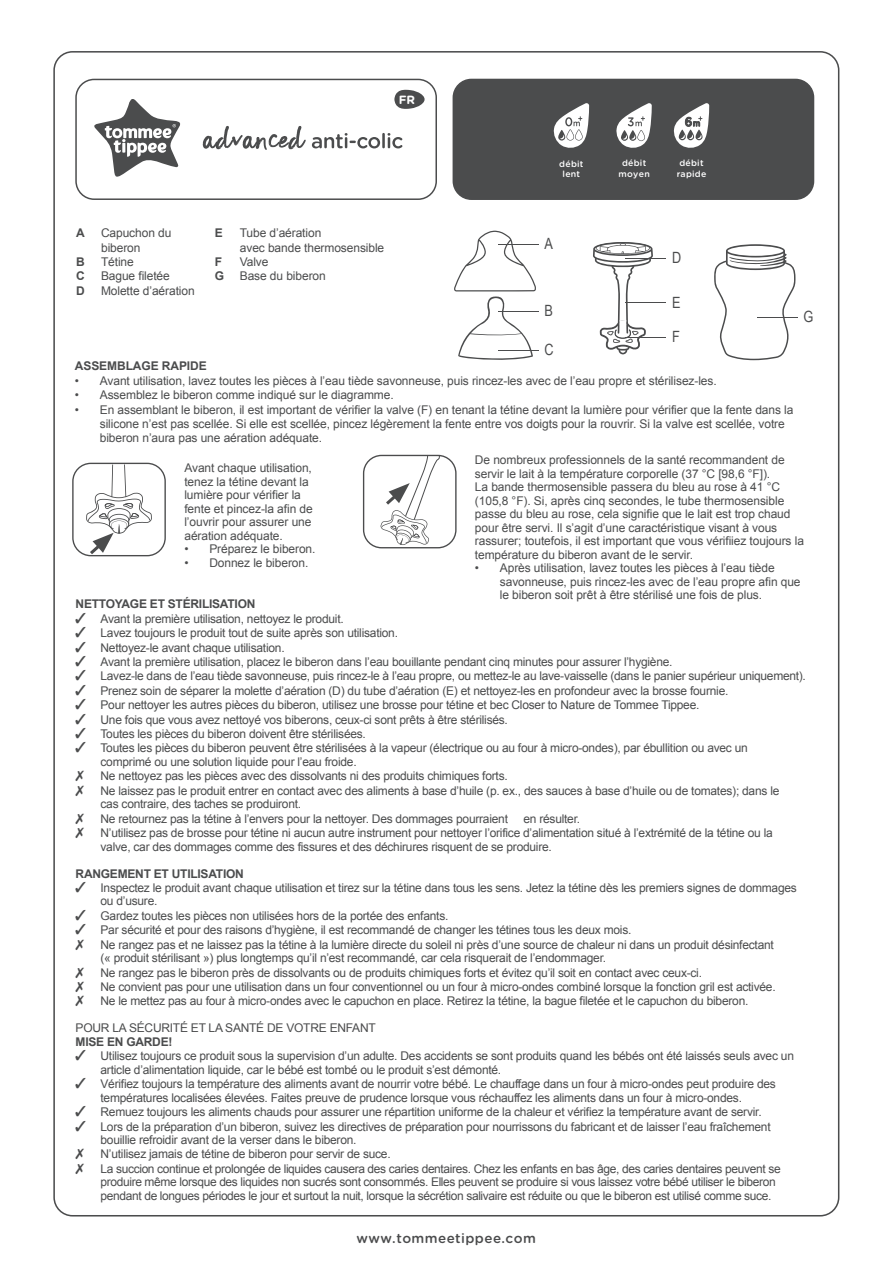
<style>
.page{position:relative;width:893px;height:1263px;background:#fff}
.page>*{position:absolute;margin:0;border:0;box-sizing:border-box;transform-origin:0 0}
.t1{font:15.45px "Arial Narrow";color:#4b4c4d}
.t2{font:500 13.5px "Gotham Rounded";letter-spacing:.03em;color:#4b4c4d}
.t3{font:12px/13.5px "Arial";letter-spacing:-.02em;color:#4b4c4d}
.t4{font:700 12px "Arial";letter-spacing:-.02em;color:#4b4c4d}
.t5{font:700 11.85px "Gotham Rounded";color:#fff}
.t6{font:500 8.85px/10.5px "Gotham Rounded";letter-spacing:.03em;color:#fff;text-align:center}
</style>
<div class="page">
<div style="left:453px;top:79px;width:360px;height:120px;background:#4b4c4d;border-radius:18px"></div>
<div style="left:453px;top:79px;width:361px;height:121px;border:1px solid #4b4c4d;border-radius:18px"></div>
<div style="left:75px;top:79px;width:362px;height:121px;border:1px solid #4b4c4d;border-radius:18px"></div>
<svg style="left:94px;top:99px;width:87px;height:78px"></svg>
<svg style="left:203px;top:126px;width:103px;height:24px"></svg>
<svg style="left:312px;top:133px;width:68px;height:15px"></svg>
<hr style="left:382px;top:133px;width:3px;height:15px;background:#4b4c4d">
<svg style="left:387px;top:133px;width:15px;height:15px"></svg>
<svg style="left:673px;top:103px;width:36px;height:45px"></svg>
<svg style="left:553px;top:103px;width:36px;height:45px"></svg>
<svg style="left:616px;top:103px;width:36px;height:45px"></svg>
<div style="left:363px;top:455px;width:94px;height:93px;border:1px solid #4b4c4d;border-radius:18px"></div>
<svg style="left:381px;top:455px;width:67px;height:90px"></svg>
<div style="left:72px;top:463px;width:94px;height:93px;border:1px solid #4b4c4d;border-radius:18px"></div>
<hr style="left:111px;top:464px;width:2px;height:33px;background:#4b4c4d">
<hr style="left:124px;top:464px;width:2px;height:33px;background:#4b4c4d">
<svg style="left:85px;top:479px;width:67px;height:78px"></svg>
<svg style="left:714px;top:244px;width:82px;height:116px"></svg>
<svg style="left:454px;top:231px;width:82px;height:129px"></svg>
<hr style="left:498px;top:244px;width:41px;height:1px;background:#4b4c4d">
<hr style="left:498px;top:311px;width:41px;height:1px;background:#4b4c4d">
<hr style="left:498px;top:350px;width:41px;height:1px;background:#4b4c4d">
<hr style="left:625px;top:258px;width:41px;height:1px;background:#4b4c4d">
<hr style="left:625px;top:302px;width:41px;height:1px;background:#4b4c4d">
<hr style="left:625px;top:337px;width:41px;height:1px;background:#4b4c4d">
<hr style="left:757px;top:317px;width:41px;height:1px;background:#4b4c4d">
<svg style="left:593px;top:242px;width:60px;height:112px"></svg>
<svg style="left:394px;top:90px;width:31px;height:19px"></svg>
<p class="t5" style="left:399px;top:91px;width:18px">FR</p>
<p class="t4" style="left:76px;top:225px;width:10px">A</p>
<p class="t3" style="left:101px;top:226px;width:72px;line-height:14.4px">Capuchon du biberon</p>
<p class="t4" style="left:76px;top:254px;width:10px">B</p>
<p class="t3" style="left:101px;top:255px;width:34px">Tétine</p>
<p class="t4" style="left:76px;top:268px;width:10px">C</p>
<p class="t3" style="left:101px;top:270px;width:70px">Bague filetée</p>
<p class="t4" style="left:76px;top:283px;width:10px">D</p>
<p class="t3" style="left:101px;top:284px;width:95px">Molette d’aération</p>
<p class="t4" style="left:215px;top:225px;width:10px">E</p>
<p class="t3" style="left:240px;top:226px;width:146px;line-height:14.4px">Tube d’aération<br>avec bande thermosensible</p>
<p class="t4" style="left:215px;top:254px;width:9px">F</p>
<p class="t3" style="left:240px;top:255px;width:30px">Valve</p>
<p class="t4" style="left:215px;top:268px;width:11px">G</p>
<p class="t3" style="left:240px;top:270px;width:88px">Base du biberon</p>
<p class="t6" style="left:559px;top:158px;width:26px">débit lent</p>
<p class="t6" style="left:619px;top:157px;width:33px">débit moyen</p>
<p class="t6" style="left:677px;top:157px;width:31px">débit rapide</p>
<p class="t1" style="left:545px;top:232px;width:10px">A</p>
<p class="t1" style="left:545px;top:299px;width:10px">B</p>
<p class="t1" style="left:545px;top:338px;width:11px">C</p>
<p class="t1" style="left:672px;top:246px;width:11px">D</p>
<p class="t1" style="left:672px;top:291px;width:10px">E</p>
<p class="t1" style="left:672px;top:326px;width:9px">F</p>
<p class="t1" style="left:803px;top:306px;width:11px">G</p>
<p class="t4" style="left:75px;top:358px;width:133px">ASSEMBLAGE RAPIDE</p>
<p class="t3" style="left:75px;top:374px;width:643px">• Avant utilisation, lavez toutes les pièces à l’eau tiède savonneuse, puis rincez-les avec de l’eau propre et stérilisez-les.</p>
<p class="t3" style="left:75px;top:388px;width:320px">• Assemblez le biberon comme indiqué sur le diagramme.</p>
<p class="t3" style="left:100px;top:402px;width:695px;line-height:14.4px;text-indent:-25px">• En assemblant le biberon, il est important de vérifier la valve (F) en tenant la tétine devant la lumière pour vérifier que la fente dans la silicone n’est pas scellée. Si elle est scellée, pincez légèrement la fente entre vos doigts pour la rouvrir. Si la valve est scellée, votre biberon n’aura pas une aération adéquate.</p>
<p class="t3" style="left:184px;top:461px;width:130px">Avant chaque utilisation, tenez la tétine devant la lumière pour vérifier la fente et pincez-la afin de l’ouvrir pour assurer une aération adéquate.</p>
<p class="t3" style="left:184px;top:542px;width:133px">• Préparez le biberon.</p>
<p class="t3" style="left:184px;top:556px;width:126px">• Donnez le biberon.</p>
<p class="t3" style="left:475px;top:453px;width:331px">De nombreux professionnels de la santé recommandent de servir le lait à la température corporelle (37 °C [98,6 °F]).<br>La bande thermosensible passera du bleu au rose à 41 °C (105,8 °F). Si, après cinq secondes, le tube thermosensible passe du bleu au rose, cela signifie que le lait est trop chaud pour être servi. Il s’agit d’une caractéristique visant à vous rassurer; toutefois, il est important que vous vérifiiez toujours la température du biberon avant de le servir.</p>
<p class="t3" style="left:500px;top:561px;width:302px;text-indent:-25px">• Après utilisation, lavez toutes les pièces à l’eau tiède savonneuse, puis rincez-les avec de l’eau propre afin que le biberon soit prêt à être stérilisé une fois de plus.</p>
<p class="t4" style="left:76px;top:596px;width:181px">NETTOYAGE ET STÉRILISATION</p>
<p class="t3" style="left:76px;top:612px;width:270px">✓ Avant la première utilisation, nettoyez le produit.</p>
<p class="t3" style="left:76px;top:626px;width:324px">✓ Lavez toujours le produit tout de suite après son utilisation.</p>
<p class="t3" style="left:76px;top:641px;width:211px">✓ Nettoyez-le avant chaque utilisation.</p>
<p class="t3" style="left:76px;top:655px;width:598px">✓ Avant la première utilisation, placez le biberon dans l’eau bouillante pendant cinq minutes pour assurer l’hygiène.</p>
<p class="t3" style="left:76px;top:670px;width:732px">✓ Lavez-le dans de l’eau tiède savonneuse, puis rincez-le à l’eau propre, ou mettez-le au lave-vaisselle (dans le panier supérieur uniquement).</p>
<p class="t3" style="left:76px;top:684px;width:654px">✓ Prenez soin de séparer la molette d’aération (D) du tube d’aération (E) et nettoyez-les en profondeur avec la brosse fournie.</p>
<p class="t3" style="left:76px;top:698px;width:625px">✓ Pour nettoyer les autres pièces du biberon, utilisez une brosse pour tétine et bec Closer to Nature de Tommee Tippee.</p>
<p class="t3" style="left:76px;top:713px;width:434px">✓ Une fois que vous avez nettoyé vos biberons, ceux-ci sont prêts à être stérilisés.</p>
<p class="t3" style="left:76px;top:727px;width:292px">✓ Toutes les pièces du biberon doivent être stérilisées.</p>
<p class="t3" style="left:101px;top:741px;width:680px;line-height:14.1px;text-indent:-25px">✓ Toutes les pièces du biberon peuvent être stérilisées à la vapeur (électrique ou au four à micro-ondes), par ébullition ou avec un comprimé ou une solution liquide pour l’eau froide.<br>Ne nettoyez pas les pièces avec des dissolvants ni des produits chimiques forts.<br>Ne laissez pas le produit entrer en contact avec des aliments à base d’huile (p. ex., des sauces à base d’huile ou de tomates); dans le cas contraire, des taches se produiront.<br>Ne retournez pas la tétine à l’envers pour la nettoyer. Des dommages pourraient</p>
<p class="t3" style="left:101px;top:811px;width:674px;line-height:14px;text-indent:423px">en résulter.<br>N’utilisez pas de brosse pour tétine ni aucun autre instrument pour nettoyer l’orifice d’alimentation situé à l’extrémité de la tétine ou la valve, car des dommages comme des fissures et des déchirures risquent de se produire.</p>
<p class="t4" style="left:76px;top:865px;width:170px">RANGEMENT ET UTILISATION</p>
<p class="t3" style="left:101px;top:881px;width:698px;text-indent:-25px">✓ Inspectez le produit avant chaque utilisation et tirez sur la tétine dans tous les sens. Jetez la tétine dès les premiers signes de dommages ou d’usure.</p>
<p class="t3" style="left:76px;top:909px;width:374px">✓ Gardez toutes les pièces non utilisées hors de la portée des enfants.</p>
<p class="t3" style="left:101px;top:923px;width:677px;line-height:14.2px;text-indent:-25px">✓ Par sécurité et pour des raisons d’hygiène, il est recommandé de changer les tétines tous les deux mois.<br>Ne rangez pas et ne laissez pas la tétine à la lumière directe du soleil ni près d’une source de chaleur ni dans un produit désinfectant (« produit stérilisant ») plus longtemps qu’il n’est recommandé, car cela risquerait de l’endommager.<br>Ne rangez pas le biberon près de dissolvants ou de produits chimiques forts et évitez qu’il soit en contact avec ceux-ci.<br>Ne convient pas pour une utilisation dans un four conventionnel ou un four à micro-ondes combiné lorsque la fonction gril est activée.<br>Ne le mettez pas au four à micro-ondes avec le capuchon en place. Retirez la tétine, la bague filetée et le capuchon du biberon.</p>
<p class="t3" style="left:76px;top:1021px;width:302px">POUR LA SÉCURITÉ ET LA SANTÉ DE VOTRE ENFANT</p>
<p class="t4" style="left:76px;top:1034px;width:98px">MISE EN GARDE!</p>
<p class="t3" style="left:101px;top:1049px;width:695px;text-indent:-25px">✓ Utilisez toujours ce produit sous la supervision d’un adulte. Des accidents se sont produits quand les bébés ont été laissés seuls avec un article d’alimentation liquide, car le bébé est tombé ou le produit s’est démonté.</p>
<p class="t3" style="left:101px;top:1077px;width:677px;text-indent:-25px">✓ Vérifiez toujours la température des aliments avant de nourrir votre bébé. Le chauffage dans un four à micro-ondes peut produire des températures localisées élevées. Faites preuve de prudence lorsque vous réchauffez les aliments dans un four à micro-ondes.</p>
<p class="t3" style="left:76px;top:1105px;width:687px">✓ Remuez toujours les aliments chauds pour assurer une répartition uniforme de la chaleur et vérifiez la température avant de servir.</p>
<p class="t3" style="left:101px;top:1119px;width:682px;text-indent:-25px">✓ Lors de la préparation d’un biberon, suivez les directives de préparation pour nourrissons du fabricant et de laisser l’eau fraîchement bouillie refroidir avant de la verser dans le biberon.<br>N’utilisez jamais de tétine de biberon pour servir de suce.<br>La succion continue et prolongée de liquides causera des caries dentaires. Chez les enfants en bas âge, des caries dentaires peuvent se produire même lorsque des liquides non sucrés sont consommés. Elles peuvent se produire si vous laissez votre bébé utiliser le biberon pendant de longues périodes le jour et surtout la nuit, lorsque la sécrétion salivaire est réduite ou que le biberon est utilisé comme suce.</p>
<p class="t2" style="left:356px;top:1229px;width:181px">www.tommeetippee.com</p>
</div>
